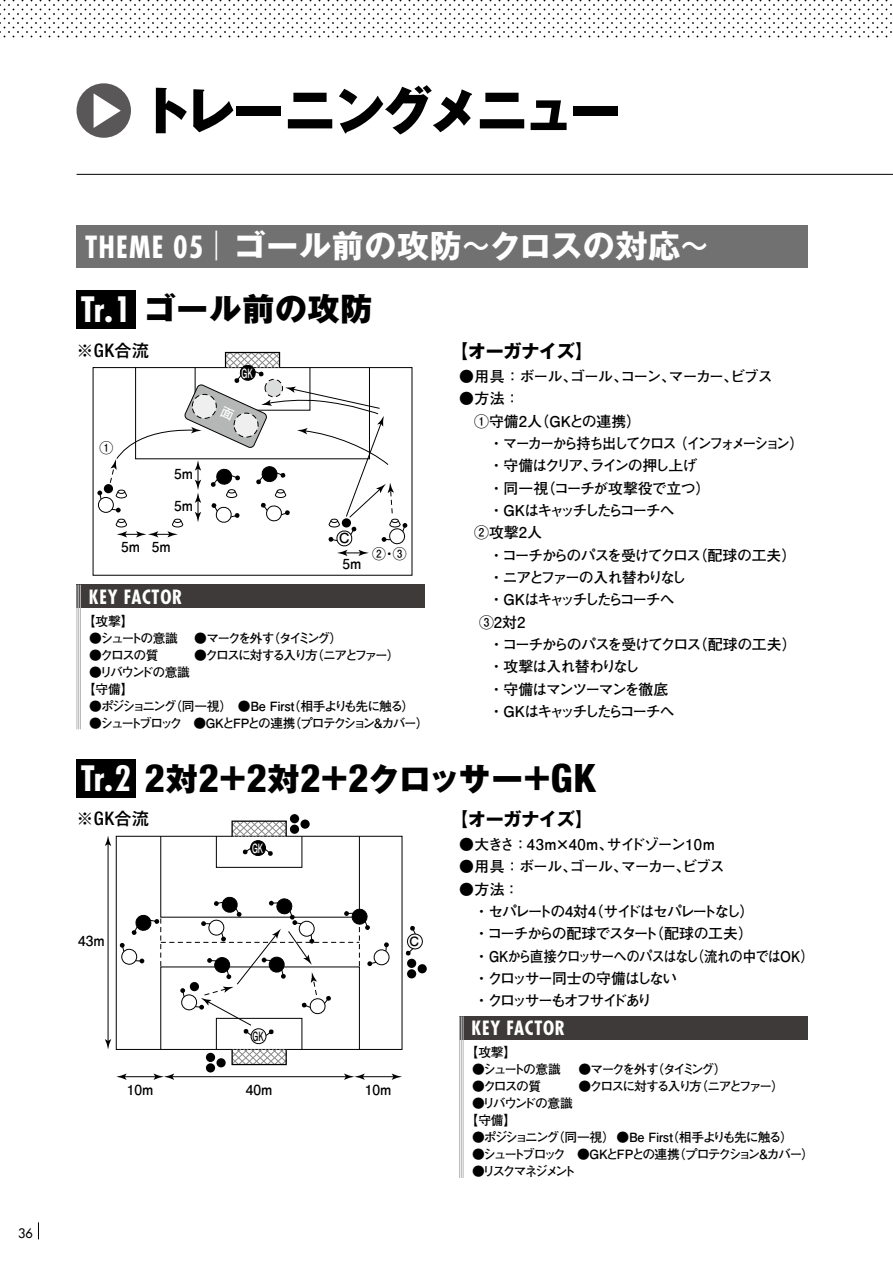
<style>
.page{position:relative;width:893px;height:1263px;background:#fff}
.page>*{position:absolute;margin:0;border:0;box-sizing:border-box;transform-origin:0 0}
.t1{font:800 51px "Gothic MB101 Pr 6 N";letter-spacing:-.075em;color:#000}
.t2{font:800 31.95px "Gothic MB101 Pr 6 N";letter-spacing:.025em;color:#000}
.t3{font:700 31.95px "Gothic MB101 Pr 6 N";letter-spacing:.025em;color:#fff}
.t4{font:700 condensed 19.2px "Futura Std";letter-spacing:.04em;color:#fff}
.t5{font:700 18px "Gothic MB101 Pr 6 N";letter-spacing:-.03em;color:#000}
.t6{font:500 16.95px "Gothic MB101 Pr 6 N";color:#000}
.t7{font:700 14.85px/22.4px "Futo Go B101 Pr 6";letter-spacing:-.105em;color:#000}
.t8{font:700 14.85px "Futo Go B101 Pr 6";letter-spacing:-.175em;color:#000}
.t9{font:700 14.85px "Futo Go B101 Pr 6";letter-spacing:-.15em;color:#000}
.t10{font:700 14.85px "Futo Go B101 Pr 6";letter-spacing:-.06em;color:#000}
.t11{font:700 14.85px "Futo Go B101 Pr 6";letter-spacing:-.075em;color:#000}
.t12{font:700 14.85px "Futo Go B101 Pr 6";letter-spacing:-.065em;color:#000}
.t13{font:700 14.85px "Futo Go B101 Pr 6";letter-spacing:-.13em;color:#000}
.t14{font:700 14.85px "Futo Go B101 Pr 6";letter-spacing:-.02em;color:#000}
.t15{font:700 14.85px "Futo Go B101 Pr 6";color:#000}
.t16{font:700 13.8px "Futo Go B101 Pr 6";color:#000}
.t17{font:700 12.75px "Futo Go B101 Pr 6";letter-spacing:-.14em;color:#000}
.t18{font:700 12.75px "Futo Go B101 Pr 6";letter-spacing:-.085em;color:#000}
.t19{font:700 12.75px "Futo Go B101 Pr 6";letter-spacing:-.16em;color:#000}
.t20{font:700 12.75px "Futo Go B101 Pr 6";letter-spacing:-.185em;color:#000}
.t21{font:700 12.75px "Futo Go B101 Pr 6";letter-spacing:-.175em;color:#000}
.t22{font:700 12.75px/17px "Futo Go B101 Pr 6";letter-spacing:-.115em;color:#000}
.t23{font:700 12.75px/17px "Futo Go B101 Pr 6";letter-spacing:-.12em;color:#000}
.t24{font:700 12.75px "Futo Go B101 Pr 6";color:#fff;scale:.61 1}
.t25{font:700 12.75px "Futo Go B101 Pr 6";letter-spacing:-.14em;color:#000;scale:.61 1}
.t26{font:500 12.75px "Futura Std";color:#000}
.s1{font-family:"Futura Std";font-stretch:condensed;font-size:29.7px}
.s2{font-family:"Futura Std";font-weight:300;font-stretch:condensed;font-size:29.7px}
.s3{font-weight:500}
.s4{font-family:"Futura Std";font-weight:700;font-stretch:condensed;font-size:34.05px;color:#fff}
.s5{font-family:"Helvetica Neue LT Std";font-stretch:condensed;font-size:18.75px}
.s6{font-family:"Helvetica Neue LT Std";font-stretch:condensed;font-size:39.15px}
</style>
<div class="page">
<svg style="left:0;top:0;width:892px;height:38px"></svg>
<div style="left:77px;top:225px;width:731px;height:43px;background:#727171"></div>
<div style="left:459px;top:1016px;width:349px;height:24px;background:#3e3a39"></div>
<hr style="left:463px;top:1016px;width:1px;height:162px;background:#b5b6b6">
<hr style="left:461px;top:1016px;width:1px;height:162px;background:#b5b6b6">
<hr style="left:459px;top:1016px;width:1px;height:162px;background:#b5b6b6">
<hr style="left:123px;top:1076px;width:34px;height:1px;background:#000">
<svg style="left:116px;top:1073px;width:11px;height:7px"></svg>
<hr style="left:361px;top:1076px;width:34px;height:1px;background:#000">
<svg style="left:392px;top:1073px;width:10px;height:7px"></svg>
<hr style="left:171px;top:1076px;width:176px;height:1px;background:#000">
<svg style="left:154px;top:1073px;width:20px;height:7px"></svg>
<svg style="left:344px;top:1073px;width:21px;height:7px"></svg>
<hr style="left:108px;top:842px;width:1px;height:200px;background:#000">
<svg style="left:105px;top:836px;width:6px;height:10px"></svg>
<svg style="left:105px;top:1039px;width:6px;height:10px"></svg>
<div style="left:216px;top:836px;width:86px;height:32px;border:1px solid #000"></div>
<div style="left:160px;top:836px;width:200px;height:81px;border:1px solid #000"></div>
<div style="left:231px;top:1049px;width:56px;height:16px;border:1px solid #000"></div>
<svg style="left:232px;top:821px;width:55px;height:35px"></svg>
<div style="left:373px;top:949px;width:17px;height:16px;border:1px solid #000;border-radius:50%"></div>
<svg style="left:120px;top:896px;width:269px;height:168px"></svg>
<svg style="left:405px;top:926px;width:18px;height:30px"></svg>
<div style="left:190px;top:982px;width:9px;height:9px;background:#000;border-radius:50%"></div>
<div style="left:290px;top:814px;width:9px;height:9px;background:#000;border-radius:50%"></div>
<svg style="left:300px;top:819px;width:10px;height:10px"></svg>
<div style="left:290px;top:825px;width:9px;height:9px;background:#000;border-radius:50%"></div>
<div style="left:206px;top:1053px;width:9px;height:9px;background:#000;border-radius:50%"></div>
<div style="left:216px;top:1058px;width:10px;height:9px;background:#000;border-radius:50%"></div>
<div style="left:206px;top:1063px;width:9px;height:9px;background:#000;border-radius:50%"></div>
<div style="left:407px;top:959px;width:9px;height:9px;background:#000;border-radius:50%"></div>
<div style="left:418px;top:964px;width:9px;height:9px;background:#000;border-radius:50%"></div>
<div style="left:407px;top:969px;width:9px;height:9px;background:#000;border-radius:50%"></div>
<div style="left:77px;top:585px;width:348px;height:23px;background:#3e3a39"></div>
<hr style="left:80px;top:585px;width:1px;height:144px;background:#b5b6b6">
<hr style="left:78px;top:585px;width:1px;height:144px;background:#b5b6b6">
<hr style="left:77px;top:585px;width:1px;height:144px;background:#b5b6b6">
<div style="left:77px;top:83px;width:54px;height:55px;background:#595757;border-radius:50%"></div>
<svg style="left:94px;top:93px;width:27px;height:35px"></svg>
<svg style="left:38px;top:1222px;width:1px;height:17px"></svg>
<hr style="left:77px;top:174px;width:816px;height:1px;background:#000">
<div style="left:77px;top:290px;width:59px;height:38px;background:#000"></div>
<div style="left:77px;top:759px;width:59px;height:38px;background:#000"></div>
<svg style="left:97px;top:352px;width:311px;height:204px"></svg>
<p class="t26" style="left:18px;top:1225px;width:16px">36</p>
<h1 class="t1" style="left:141px;top:68px;width:481px">トレーニングメニュー</h1>
<h2 class="t3" style="left:85px;top:220px;width:627px"><span class="s1">THEME 05</span> <span class="s2">|</span> ゴール前の攻防<span class="s3">～</span>クロスの対応<span class="s3">～</span></h2>
<h2 class="t2" style="left:81px;top:282px;width:293px"><span class="s4">Tr.1</span> ゴール前の攻防</h2>
<p class="t6" style="left:77px;top:337px;width:74px">※<span class="s5">GK</span>合流</p>
<p class="t16" style="left:100px;top:437px;width:15px">①</p>
<p class="t16" style="left:174px;top:463px;width:20px">5m</p>
<p class="t16" style="left:174px;top:494px;width:20px">5m</p>
<p class="t16" style="left:121px;top:535px;width:51px">5m 5m</p>
<p class="t24" style="left:242px;top:363px;width:20px">GK</p>
<p class="t16" style="left:339px;top:527px;width:12px">C</p>
<p class="t16" style="left:342px;top:553px;width:20px">5m</p>
<p class="t16" style="left:372px;top:543px;width:36px">②・③</p>
<p class="t4" style="left:89px;top:585px;width:95px">KEY FACTOR</p>
<p class="t17" style="left:83px;top:611px;width:52px">【攻撃】</p>
<p class="t21" style="left:89px;top:628px;width:90px">●シュートの意識</p>
<p class="t20" style="left:194px;top:628px;width:150px">●マークを外す（タイミング）</p>
<p class="t17" style="left:89px;top:645px;width:71px">●クロスの質</p>
<p class="t19" style="left:194px;top:645px;width:207px">●クロスに対する入り方（ニアとファー）</p>
<p class="t22" style="left:83px;top:663px;width:109px;text-indent:6px">●リバウンドの意識【守備】</p>
<p class="t18" style="left:89px;top:696px;width:327px">●ポジショニング（同一視）　●Be First（相手よりも先に触る）</p>
<p class="t17" style="left:89px;top:713px;width:341px">●シュートブロック　●GKとFPとの連携（プロテクション&amp;カバー）</p>
<p class="t5" style="left:450px;top:336px;width:144px">【オーガナイズ】</p>
<p class="t11" style="left:459px;top:364px;width:315px">●用具：ボール、ゴール、コーン、マーカー、ビブス</p>
<p class="t7" style="left:459px;top:387px;width:62px">●方法：</p>
<p class="t15" style="left:474px;top:409px;width:169px">①守備2人（GKとの連携）</p>
<p class="t9" style="left:489px;top:431px;width:316px">・マーカーから持ち出してクロス（インフォメーション）</p>
<p class="t13" style="left:489px;top:454px;width:210px">・守備はクリア、ラインの押し上げ</p>
<p class="t14" style="left:489px;top:476px;width:223px">・同一視（コーチが攻撃役で立つ）</p>
<p class="t8" style="left:489px;top:498px;width:187px">・ G Kはキャッチしたらコーチへ</p>
<p class="t7" style="left:474px;top:521px;width:69px">②攻撃2人</p>
<p class="t7" style="left:489px;top:543px;width:309px">・コーチからのパスを受けてクロス（配球の工夫）</p>
<p class="t9" style="left:489px;top:565px;width:199px">・ニアとファーの入れ替わりなし</p>
<p class="t8" style="left:489px;top:588px;width:187px">・ G Kはキャッチしたらコーチへ</p>
<p class="t7" style="left:479px;top:610px;width:48px">③2対2</p>
<p class="t7" style="left:489px;top:632px;width:309px">・コーチからのパスを受けてクロス（配球の工夫）</p>
<p class="t10" style="left:489px;top:655px;width:152px">・攻撃は入れ替わりなし</p>
<p class="t7" style="left:489px;top:677px;width:181px">・守備はマンツーマンを徹底</p>
<p class="t8" style="left:489px;top:699px;width:187px">・ G Kはキャッチしたらコーチへ</p>
<h2 class="t2" style="left:81px;top:752px;width:517px"><span class="s4">Tr.2</span> <span class="s6">2</span>対<span class="s6">2</span>＋<span class="s6">2</span>対<span class="s6">2</span>＋<span class="s6">2</span>クロッサー＋<span class="s6">GK</span></h2>
<p class="t6" style="left:77px;top:805px;width:74px">※<span class="s5">GK</span>合流</p>
<p class="t16" style="left:78px;top:930px;width:28px">43m</p>
<p class="t24" style="left:252px;top:838px;width:20px">GK</p>
<p class="t17" style="left:410px;top:931px;width:11px">C</p>
<p class="t25" style="left:252px;top:1026px;width:20px">GK</p>
<p class="t16" style="left:127px;top:1078px;width:28px">10m</p>
<p class="t16" style="left:246px;top:1078px;width:28px">40m</p>
<p class="t16" style="left:365px;top:1078px;width:28px">10m</p>
<p class="t5" style="left:450px;top:804px;width:144px">【オーガナイズ】</p>
<p class="t10" style="left:459px;top:832px;width:257px">●大きさ：43m×40m、サイドゾーン10m</p>
<p class="t12" style="left:459px;top:855px;width:267px">●用具：ボール、ゴール、マーカー、ビブス</p>
<p class="t7" style="left:474px;top:877px;width:341px;text-indent:-15px">●方法：<br>・セパレートの4対4（サイドはセパレートなし）<br>・コーチからの配球でスタート（配球の工夫）<br>・GKから直接クロッサーへのパスはなし（流れの中ではOK）・クロッサー同士の守備はしない<br>・クロッサーもオフサイドあり</p>
<p class="t4" style="left:472px;top:1016px;width:95px">KEY FACTOR</p>
<p class="t17" style="left:466px;top:1042px;width:52px">【攻撃】</p>
<p class="t21" style="left:472px;top:1059px;width:90px">●シュートの意識</p>
<p class="t20" style="left:578px;top:1059px;width:150px">●マークを外す（タイミング）</p>
<p class="t17" style="left:472px;top:1076px;width:71px">●クロスの質</p>
<p class="t19" style="left:578px;top:1076px;width:207px">●クロスに対する入り方（ニアとファー）</p>
<p class="t23" style="left:466px;top:1094px;width:109px;text-indent:6px">●リバウンドの意識【守備】</p>
<p class="t18" style="left:472px;top:1127px;width:323px">●ポジショニング（同一視） ●Be First（相手よりも先に触る）</p>
<p class="t17" style="left:472px;top:1144px;width:344px">●シュートブロック　●GKとFPとの連携（プロテクション&amp;カバー）</p>
<p class="t21" style="left:472px;top:1161px;width:106px">●リスクマネジメント</p>
</div>
